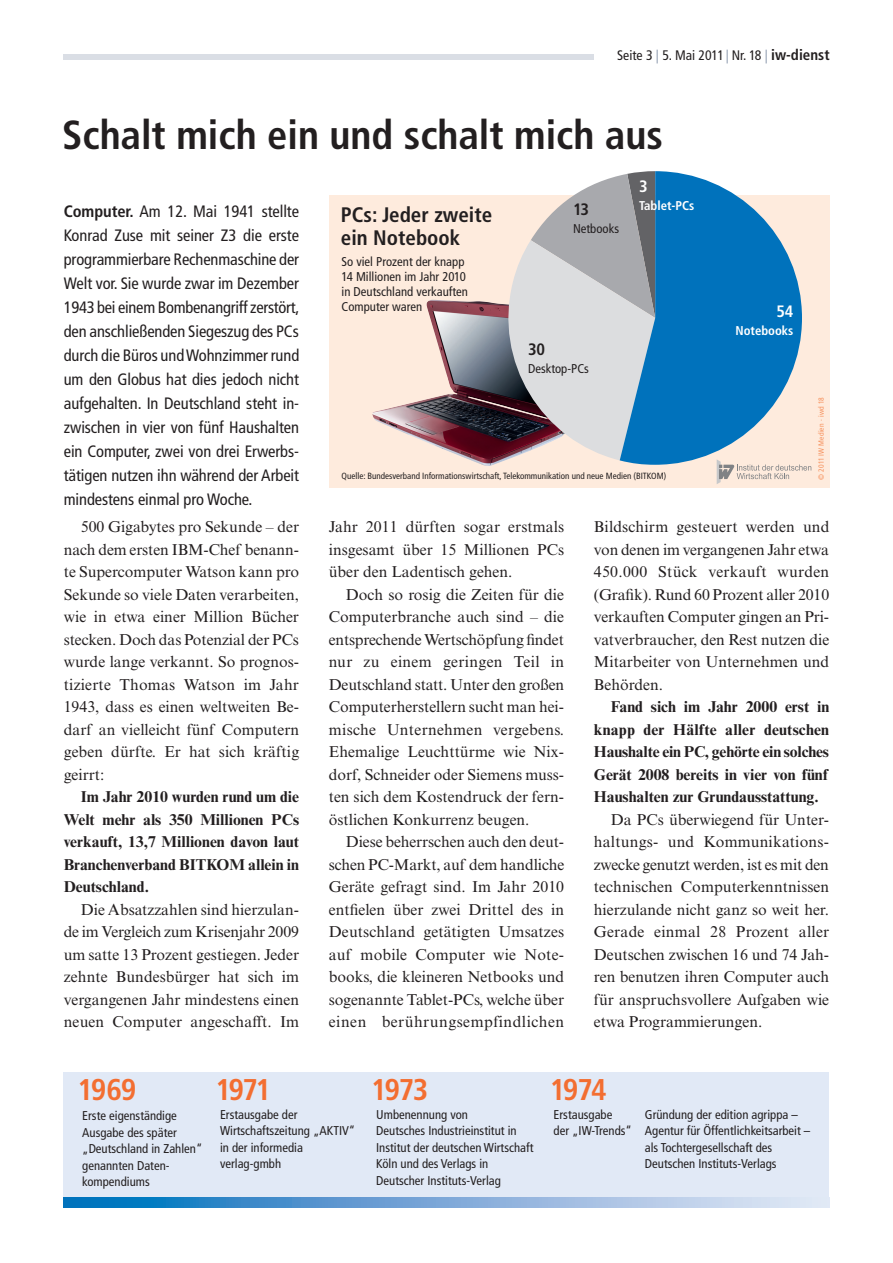
<style>
.page{position:relative;width:893px;height:1263px;background:#fff}
.page>*{position:absolute;margin:0;border:0;box-sizing:border-box;transform-origin:0 0}
.t1{font:700 condensed 40.5px "Frutiger LT Std";color:#231f20}
.t2{font:700 condensed 30px "Frutiger LT Std";letter-spacing:-.06em;color:#f36e31}
.t3{font:700 condensed 21px/23.2px "Frutiger LT Std";color:#231f20}
.t4{font:condensed 16.5px/24px "Frutiger LT Std";letter-spacing:-.005em;color:#231f20;text-align:justify}
.t5{font:700 condensed 16.5px "Frutiger LT Std";color:#231f20}
.t6{font:700 condensed 16.5px "Frutiger LT Std";color:#fff}
.t7{font:15.75px/22.5px "Times NRMT Std";color:#231f20;text-align:justify}
.t8{font:700 15.75px/22.5px "Times NRMT Std";color:#231f20;text-align:justify}
.t9{font:condensed 13.8px "Frutiger LT Std";color:#231f20}
.t10{font:condensed 12.75px/16.5px "Frutiger LT Std";color:#231f20}
.t11{font:700 condensed 12.75px "Frutiger LT Std";color:#fff}
.t12{font:condensed 9px "Frutiger LT Std";color:#231f20}
.t13{font:condensed 7.5px "Frutiger LT Std";letter-spacing:.015em;color:#f6915d}
.s1{color:#95a1b3}
.s2{font-weight:700;font-size:15px}
.s3{font-weight:700}
</style>
<div class="page">
<div style="left:64px;top:54px;width:530px;height:6px;background:#dadee5"></div>
<div style="left:64px;top:1072px;width:765px;height:135px;background:#e1e9f6"></div>
<svg style="left:64px;top:1197px;width:712px;height:10px;background:#6ea5d6"></svg>
<div style="left:329px;top:195px;width:500px;height:292px;background:#feebdd"></div>
<svg style="left:717px;top:465px;width:94px;height:19px"></svg>
<img style="left:372px;top:300px;width:134px;height:166px">
<svg style="left:493px;top:175px;width:127px;height:285px"></svg>
<svg style="left:620px;top:171px;width:182px;height:294px;background:#448fc1"></svg>
<p class="t9" style="left:617px;top:47px;width:214px">Seite 3 <span class="s1">|</span> 5. Mai 2011 <span class="s1">|</span> Nr. 18 <span class="s1">|</span> <span class="s2">iw-dienst</span></p>
<h1 class="t1" style="left:62px;top:111px;width:602px">Schalt mich ein und schalt mich aus</h1>
<p class="t4" style="left:64px;top:199px;width:237px"><span class="s3">Computer.</span> Am 12. Mai 1941 stellte Konrad Zuse mit seiner Z3 die erste programmierbare Rechenmaschine der Welt vor. Sie wurde zwar im Dezember 1943 bei einem Bombenangriff zerstört, den anschließenden Siegeszug des PCs durch die Büros und Wohnzimmer rund um den Globus hat dies jedoch nicht aufgehalten. In Deutschland steht in&shy;zwischen in vier von fünf Haushalten ein Computer, zwei von drei Erwerbs&shy;tätigen nutzen ihn während der Arbeit mindestens einmal pro Woche.</p>
<p class="t7" style="left:64px;top:515px;width:237px;text-indent:17px">500 Gigabytes pro Sekunde – der nach dem ersten IBM-Chef benann&shy;te Supercomputer Watson kann pro Sekunde so viele Daten verarbeiten, wie in etwa einer Million Bücher stecken. Doch das Potenzial der PCs wurde lange verkannt. So prognos&shy;tizierte Thomas Watson im Jahr 1943, dass es einen weltweiten Be&shy;darf an vielleicht fünf Computern geben dürfte. Er hat sich kräftig geirrt:</p>
<p class="t8" style="left:64px;top:785px;width:237px;text-indent:17px">Im Jahr 2010 wurden rund um die Welt mehr als 350 Millionen PCs verkauft, 13,7 Millionen davon laut Branchenverband BITKOM allein in Deutschland.</p>
<p class="t7" style="left:64px;top:898px;width:237px;text-indent:17px">Die Absatzzahlen sind hierzulan&shy;de im Vergleich zum Krisenjahr 2009 um satte 13 Prozent gestiegen. Jeder zehnte Bundesbürger hat sich im vergangenen Jahr mindestens einen neuen Computer angeschafft. Im</p>
<h3 class="t3" style="left:341px;top:203px;width:153px">PCs: Jeder zweite ein Notebook</h3>
<p class="t10" style="left:341px;top:254px;width:128px;line-height:15px">So viel Prozent der knapp<br>14 Millionen im Jahr 2010 in Deutschland verkauften<br>Computer waren</p>
<p class="t5" style="left:573px;top:200px;width:18px">13</p>
<p class="t10" style="left:573px;top:220px;width:48px">Netbooks</p>
<p class="t6" style="left:639px;top:176px;width:10px">3</p>
<p class="t11" style="left:639px;top:198px;width:57px">Tablet-PCs</p>
<p class="t5" style="left:528px;top:339px;width:19px">30</p>
<p class="t10" style="left:528px;top:360px;width:62px">Desktop-PCs</p>
<p class="t12" style="left:342px;top:471px;width:326px">Quelle: Bundesverband Informationswirtschaft, Telekommunikation und neue Medien (BITKOM)</p>
<p class="t6" style="left:776px;top:301px;width:19px">54</p>
<p class="t11" style="left:735px;top:323px;width:60px">Notebooks</p>
<p class="t13" style="left:817px;top:480px;width:84px;rotate:-90deg">© 2011 IW Medien · iwd 18</p>
<p class="t7" style="left:329px;top:515px;width:237px">Jahr 2011 dürften sogar erstmals insgesamt über 15 Millionen PCs über den Ladentisch gehen.</p>
<p class="t7" style="left:329px;top:583px;width:237px;text-indent:17px">Doch so rosig die Zeiten für die Computerbranche auch sind – die entsprechende Wertschöpfung findet nur zu einem geringen Teil in Deutschland statt. Unter den großen Computerherstellern sucht man hei&shy;mische Unternehmen vergebens.<br>Ehemalige Leuchttürme wie Nix&shy;dorf, Schneider oder Siemens muss&shy;ten sich dem Kostendruck der fern&shy;östlichen Konkurrenz beugen.</p>
<p class="t7" style="left:329px;top:831px;width:237px;text-indent:17px">Diese beherrschen auch den deut&shy;schen PC-Markt, auf dem handliche Geräte gefragt sind. Im Jahr 2010 entfielen über zwei Drittel des in Deutschland getätigten Umsatzes auf mobile Computer wie Note&shy;books, die kleineren Netbooks und sogenannte Tablet-PCs, welche über einen berührungsempfindlichen</p>
<p class="t7" style="left:594px;top:516px;width:237px">Bildschirm gesteuert werden und von denen im vergangenen Jahr etwa 450.000 Stück verkauft wurden (Grafik). Rund 60 Prozent aller 2010 verkauften Computer gingen an Pri&shy;vatverbraucher, den Rest nutzen die Mitarbeiter von Unternehmen und Behörden.</p>
<p class="t8" style="left:594px;top:695px;width:237px;text-indent:17px">Fand sich im Jahr 2000 erst in knapp der Hälfte aller deutschen Haushalte ein PC, gehörte ein solches Gerät 2008 bereits in vier von fünf Haushalten zur Grundausstattung.</p>
<p class="t7" style="left:594px;top:808px;width:237px;text-indent:17px">Da PCs überwiegend für Unter&shy;haltungs- und Kommunikations&shy;zwecke genutzt werden, ist es mit den technischen Computerkenntnissen hierzulande nicht ganz so weit her.<br>Gerade einmal 28 Prozent aller Deutschen zwischen 16 und 74 Jah&shy;ren benutzen ihren Computer auch für anspruchsvollere Aufgaben wie etwa Programmierungen.</p>
<h2 class="t2" style="left:78px;top:1072px;width:60px">1969</h2>
<h2 class="t2" style="left:215px;top:1072px;width:57px">1971</h2>
<h2 class="t2" style="left:371px;top:1072px;width:58px">1973</h2>
<h2 class="t2" style="left:550px;top:1072px;width:59px">1974</h2>
<p class="t10" style="left:82px;top:1108px;width:122px">Erste eigenständige<br>Ausgabe des später „Deutschland in Zahlen“ genannten Daten&shy;kompendiums</p>
<p class="t10" style="left:220px;top:1106px;width:137px">Erstausgabe der<br>Wirtschaftszeitung „AKTIV“ in der informedia verlag-gmbh</p>
<p class="t10" style="left:376px;top:1106px;width:159px">Umbenennung von<br>Deutsches Industrieinstitut in<br>Institut der deutschen Wirtschaft<br>Köln und des Verlags in<br>Deutscher Instituts-Verlag</p>
<p class="t10" style="left:554px;top:1106px;width:80px">Erstausgabe<br>der „IW-Trends“</p>
<p class="t10" style="left:645px;top:1106px;width:167px">Gründung der edition agrippa –<br>Agentur für Öffentlichkeitsarbeit – als Tochtergesellschaft des<br>Deutschen Instituts-Verlags</p>
</div>
